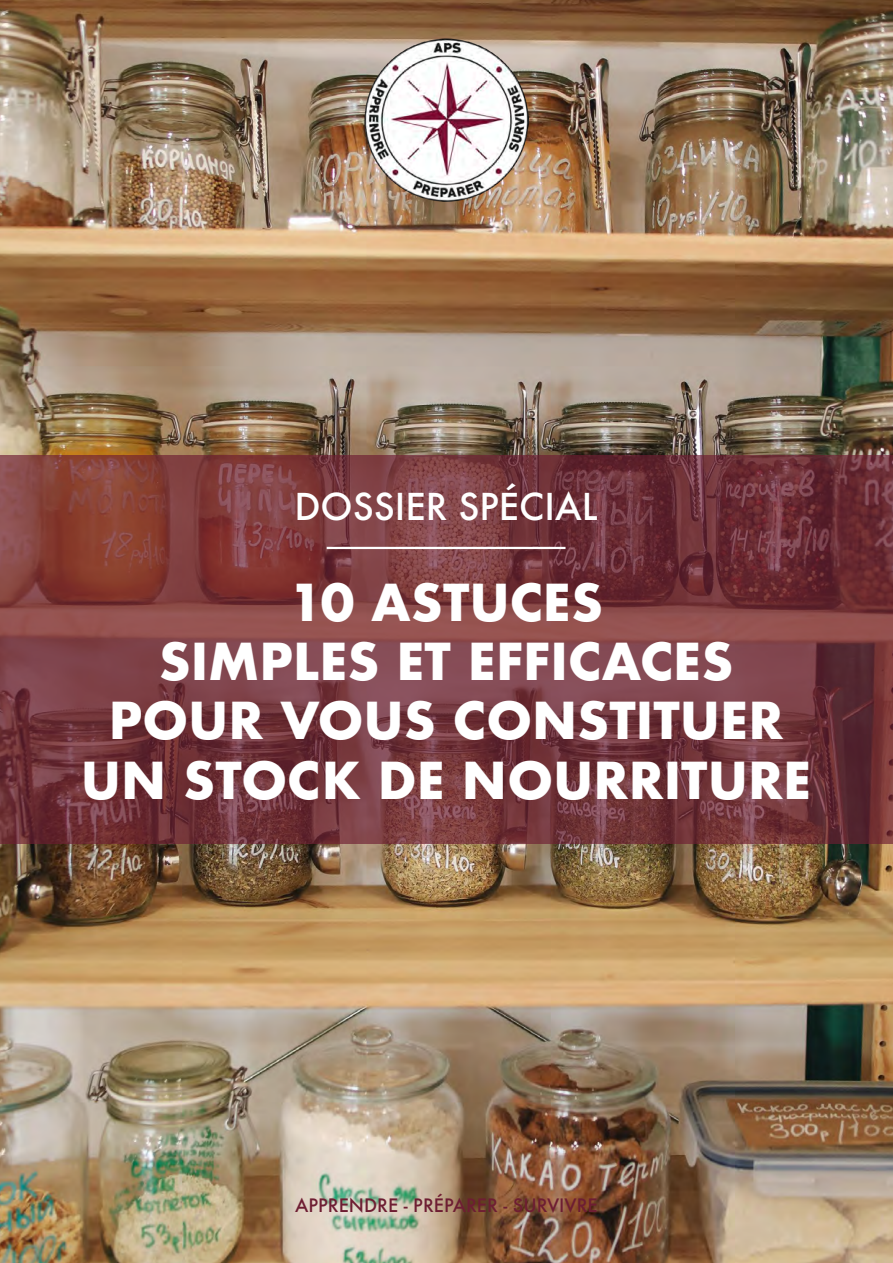
<style>
.page{position:relative;width:893px;height:1263px;background:#fff}
.page>*{position:absolute;margin:0;border:0;box-sizing:border-box;transform-origin:0 0}
.t1{font:700 49.5px/59.4px "Futura";color:#fff;text-align:center}
.t2{font:500 36px "Futura";color:#fff}
.t3{font:500 18px "Futura";color:#6e1e33}
</style>
<div class="page">
<img style="left:0;top:0;width:893px;height:1263px">
<svg style="left:0;top:455px;width:892px;height:388px;background:#783b3f"></svg>
<img style="left:365px;top:38px;width:163px;height:163px">
<hr style="left:327px;top:547px;width:238px;height:2px;background:#fff">
<p class="t2" style="left:294px;top:482px;width:305px">DOSSIER SPÉCIAL</p>
<p class="t1" style="left:81px;top:572px;width:732px">10 ASTUCES<br>SIMPLES ET EFFICACES<br>POUR VOUS CONSTITUER<br>UN STOCK DE NOURRITURE</p>
<p class="t3" style="left:295px;top:1193px;width:304px">APPRENDRE - PRÉPARER - SURVIVRE</p>
</div>
